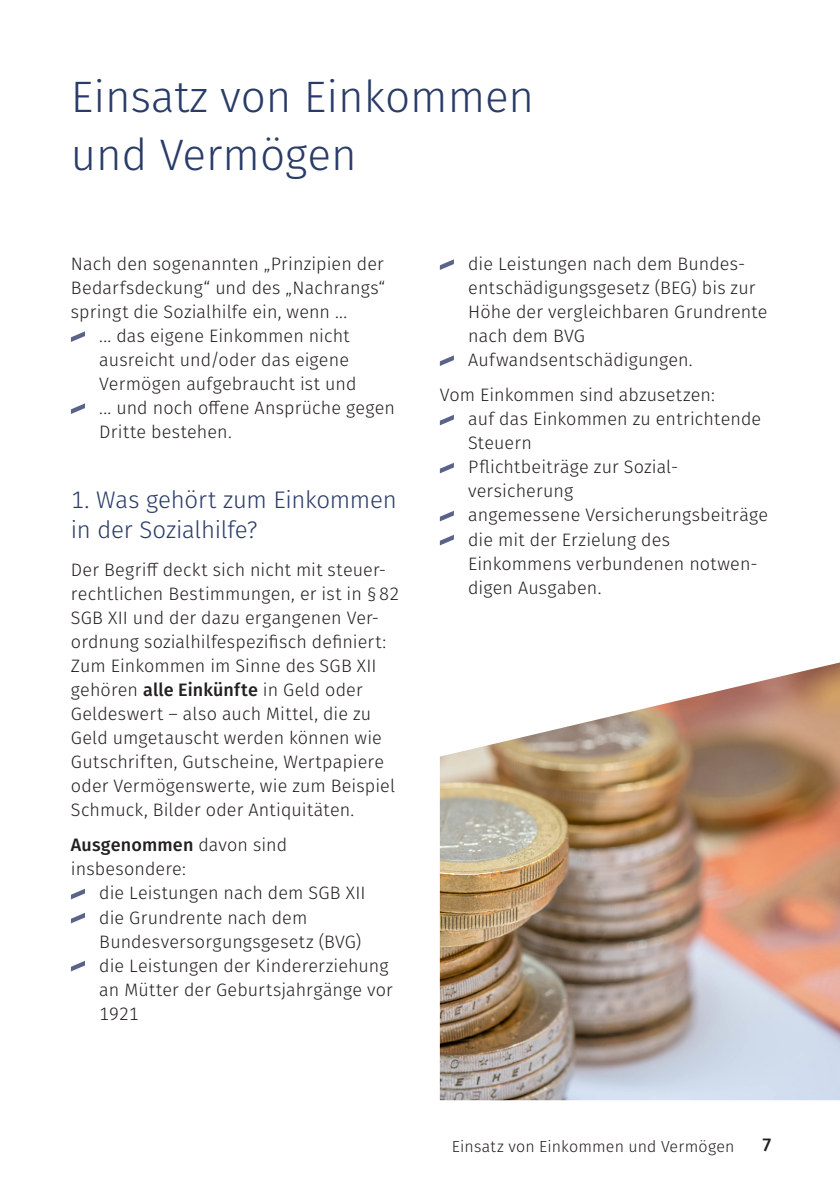
<style>
.page{position:relative;width:840px;height:1191px;background:#fff}
.page>*{position:absolute;margin:0;border:0;box-sizing:border-box;transform-origin:0 0}
.t1{font:300 44px/58px "Fira Sans";color:#293b67}
.t2{font:300 24px/30px "Fira Sans";letter-spacing:-.01em;color:#293b67}
.t3{font:300 18px/24px "Fira Sans";letter-spacing:.005em;color:#231f20}
.t4{font:500 18px "Fira Sans";color:#231f20}
.t5{font:300 16px "Fira Sans";letter-spacing:.01em;color:#231f20}
.s1{font-weight:500}
</style>
<div class="page">
<svg style="left:71px;top:331px;width:14px;height:11px"></svg>
<svg style="left:71px;top:403px;width:14px;height:11px"></svg>
<svg style="left:71px;top:889px;width:14px;height:10px"></svg>
<svg style="left:71px;top:913px;width:14px;height:10px"></svg>
<svg style="left:71px;top:961px;width:14px;height:10px"></svg>
<svg style="left:439px;top:259px;width:14px;height:11px"></svg>
<svg style="left:439px;top:355px;width:14px;height:11px"></svg>
<svg style="left:439px;top:415px;width:14px;height:10px"></svg>
<svg style="left:439px;top:463px;width:14px;height:10px"></svg>
<svg style="left:439px;top:511px;width:14px;height:10px"></svg>
<svg style="left:439px;top:535px;width:14px;height:10px"></svg>
<img style="left:439px;top:662px;width:400px;height:438px">
<h1 class="t1" style="left:71px;top:67px;width:464px">Einsatz von Einkommen und Vermögen</h1>
<p class="t3" style="left:71px;top:252px;width:314px">Nach den sogenannten „Prinzipien der</p>
<p class="t3" style="left:71px;top:276px;width:315px">Bedarfsdeckung“ und des „Nachrangs“</p>
<p class="t3" style="left:71px;top:300px;width:277px">springt die Sozialhilfe ein, wenn ...</p>
<p class="t3" style="left:99px;top:324px;width:252px">... das eigene Einkommen nicht</p>
<p class="t3" style="left:99px;top:348px;width:251px">ausreicht und/oder das eigene</p>
<p class="t3" style="left:99px;top:372px;width:258px">Vermögen aufgebraucht ist und</p>
<p class="t3" style="left:99px;top:396px;width:297px">... und noch offene Ansprüche gegen</p>
<p class="t3" style="left:99px;top:420px;width:134px">Dritte bestehen.</p>
<h2 class="t2" style="left:71px;top:484px;width:327px">1. Was gehört zum Einkommen in der Sozialhilfe?</h2>
<p class="t3" style="left:71px;top:557px;width:330px">Der Begriff deckt sich nicht mit steuer&shy;rechtlichen Bestimmungen, er ist in §82<br>SGB XII und der dazu ergangenen Ver&shy;ordnung sozialhilfespezifisch definiert:<br>Zum Einkommen im Sinne des SGB XII gehören <span class="s1">alle Einkünfte</span> in Geld oder Geldeswert – also auch Mittel, die zu Geld umgetauscht werden können wie Gutschriften, Gutscheine, Wertpapiere oder Vermögenswerte, wie zum Beispiel Schmuck, Bilder oder Antiquitäten.</p>
<p class="t3" style="left:71px;top:833px;width:218px"><span class="s1">Ausgenommen</span> davon sind insbesondere:</p>
<p class="t3" style="left:99px;top:881px;width:295px">die Leistungen nach dem SGB XII die Grundrente nach dem<br>Bundesversorgungsgesetz (BVG)<br>die Leistungen der Kindererziehung an Mütter der Geburtsjahrgänge vor<br>1921</p>
<p class="t3" style="left:468px;top:252px;width:300px">die Leistungen nach dem Bundes&shy;entschädigungsgesetz (BEG) bis zur<br>Höhe der vergleichbaren Grundrente nach dem BVG<br>Aufwandsentschädigungen.</p>
<p class="t3" style="left:468px;top:383px;width:301px;text-indent:-28px">Vom Einkommen sind abzusetzen:<br>auf das Einkommen zu entrichtende<br>Steuern<br>Pflichtbeiträge zur Sozial&shy;versicherung<br>angemessene Versicherungsbeiträge die mit der Erzielung des<br>Einkommens verbundenen notwen&shy;digen Ausgaben.</p>
<p class="t5" style="left:451px;top:1135px;width:284px">Einsatz von Einkommen und Vermögen</p>
<p class="t4" style="left:761px;top:1130px;width:12px">7</p>
</div>
